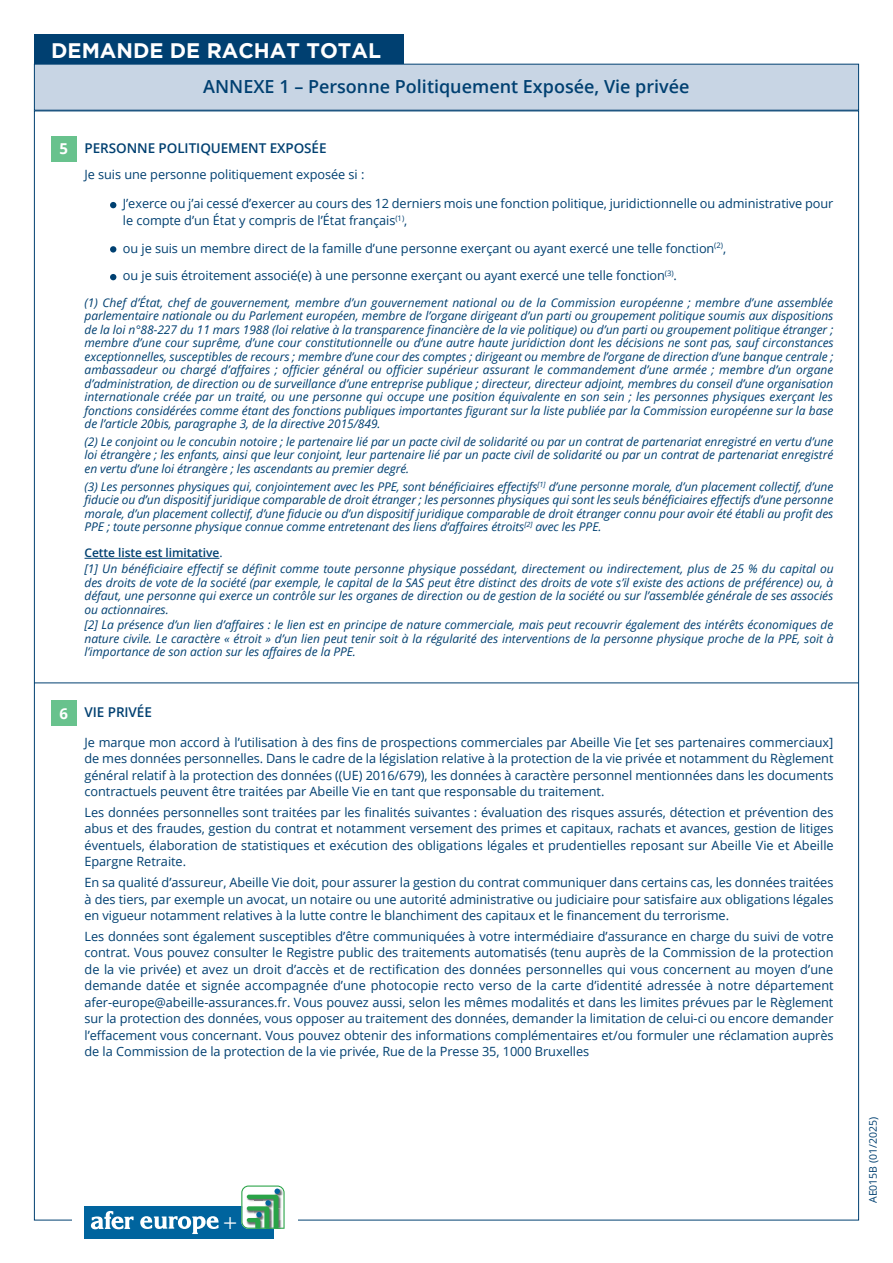
<style>
.page{position:relative;width:893px;height:1263px;background:#fff}
.page>*{position:absolute;margin:0;border:0;box-sizing:border-box;transform-origin:0 0}
.t1{font:300 23.55px "Helvetica Neue";color:#fff}
.t2{font:700 21px "Gotham";color:#fff}
.t3{font:600 18px "Open Sans";color:#004071}
.t4{font:700 15px "Open Sans";color:#fff}
.t5{font:600 13.5px "Open Sans";letter-spacing:-.005em;color:#004071}
.t6{font:12.75px/16.5px "Open Sans";letter-spacing:-.005em;color:#004071;text-align:justify}
.t7{font:italic 12px/13.5px "Open Sans";letter-spacing:-.005em;color:#004071;text-align:justify}
.t8{font:600 12px "Open Sans";letter-spacing:-.005em;color:#004071}
.t9{font:10.5px "Open Sans";color:#004071}
.s1{font-style:inherit}
.s2{font-weight:400}
</style>
<div class="page">
<hr style="left:34px;top:682px;width:825px;height:1px;background:#004071">
<hr style="left:85px;top:558px;width:134px;height:1px;background:#004071">
<svg style="left:110px;top:202px;width:6px;height:6px"></svg>
<div style="left:110px;top:246px;width:6px;height:7px;background:#004071;border-radius:50%"></div>
<svg style="left:110px;top:274px;width:6px;height:6px"></svg>
<div style="left:34px;top:34px;width:370px;height:30px;background:#004071"></div>
<div style="left:34px;top:64px;width:825px;height:47px;background:#c8d5e4;border:1px solid #004071"></div>
<div style="left:84px;top:1206px;width:190px;height:33px;background:#00649e"></div>
<svg style="left:91px;top:1211px;width:43px;height:18px"></svg>
<svg style="left:140px;top:1216px;width:78px;height:18px"></svg>
<svg style="left:241px;top:1185px;width:44px;height:44px"></svg>
<div style="left:51px;top:136px;width:26px;height:26px;background:#68c28d"></div>
<div style="left:51px;top:701px;width:26px;height:25px;background:#68c28d"></div>
<p class="t2" style="left:51px;top:38px;width:331px">DEMANDE DE RACHAT TOTAL</p>
<p class="t3" style="left:203px;top:74px;width:488px"><span class="s1">ANNEXE 1 – P</span>ersonne Politiquement Exposée, Vie privée</p>
<p class="t4" style="left:59px;top:138px;width:10px">5</p>
<p class="t5" style="left:85px;top:139px;width:244px">PERSONNE POLITIQUEMENT EXPOSÉE</p>
<p class="t6" style="left:85px;top:166px;width:281px">Je suis une personne politiquement exposée si :</p>
<p class="t6" style="left:123px;top:195px;width:712px">J’exerce ou j’ai cessé d’exercer au cours des 12 derniers mois une fonction politique, juridictionnelle ou administrative pour le compte d’un État y compris de l’État français<sup>(1)</sup>,</p>
<p class="t6" style="left:123px;top:239px;width:605px">ou je suis un membre direct de la famille d’une personne exerçant ou ayant exercé une telle fonction<sup>(2)</sup>,</p>
<p class="t6" style="left:123px;top:267px;width:556px">ou je suis étroitement associé(e) à une personne exerçant ou ayant exercé une telle fonction<sup>(3)</sup>.</p>
<p class="t7" style="left:85px;top:295px;width:751px">(1) Chef d’État, chef de gouvernement, membre d’un gouvernement national ou de la Commission européenne ; membre d’une assemblée parlementaire nationale ou du Parlement européen, membre de l’organe dirigeant d’un parti ou groupement politique soumis aux dispositions de la loi n°88-227 du 11 mars 1988 (loi relative à la transparence financière de la vie politique) ou d’un parti ou groupement politique étranger ; membre d’une cour suprême, d’une cour constitutionnelle ou d’une autre haute juridiction dont les décisions ne sont pas, sauf circonstances exceptionnelles, susceptibles de recours ; membre d’une cour des comptes ; dirigeant ou membre de l’organe de direction d’une banque centrale ; ambassadeur ou chargé d’affaires ; officier général ou officier supérieur assurant le commandement d’une armée ; membre d’un organe d’administration, de direction ou de surveillance d’une entreprise publique ; directeur, directeur adjoint, membres du conseil d’une organisation internationale créée par un traité, ou une personne qui occupe une position équivalente en son sein ; les personnes physiques exerçant les fonctions considérées comme étant des fonctions publiques importantes figurant sur la liste publiée par la Commission européenne sur la base de l’article 20bis, paragraphe 3, de la directive 2015/849.</p>
<p class="t7" style="left:85px;top:434px;width:750px">(2) Le conjoint ou le concubin notoire ; le partenaire lié par un pacte civil de solidarité ou par un contrat de partenariat enregistré en vertu d’une loi étrangère ; les enfants, ainsi que leur conjoint, leur partenaire lié par un pacte civil de solidarité ou par un contrat de partenariat enregistré en vertu d’une loi étrangère ; les ascendants au premier degré.</p>
<p class="t7" style="left:85px;top:479px;width:750px">(3) Les personnes physiques qui, conjointement avec les PPE, sont bénéficiaires effectifs<sup>[1]</sup> d’une personne morale, d’un placement collectif, d’une fiducie ou d’un dispositif juridique comparable de droit étranger ; les personnes physiques qui sont les seuls bénéficiaires effectifs d’une personne morale, d’un placement collectif, d’une fiducie ou d’un dispositif juridique comparable de droit étranger connu pour avoir été établi au profit des PPE ; toute personne physique connue comme entretenant des liens d’affaires étroits<sup>[2]</sup> avec les PPE.</p>
<p class="t8" style="left:85px;top:545px;width:140px">Cette liste est limitative<span class="s2">.</span></p>
<p class="t7" style="left:85px;top:562px;width:751px">[1] Un bénéficiaire effectif se définit comme toute personne physique possédant, directement ou indirectement, plus de 25 % du capital ou des droits de vote de la société (par exemple, le capital de la SAS peut être distinct des droits de vote s’il existe des actions de préférence) ou, à défaut, une personne qui exerce un contrôle sur les organes de direction ou de gestion de la société ou sur l’assemblée générale de ses associés ou actionnaires.</p>
<p class="t7" style="left:85px;top:618px;width:750px">[2] La présence d’un lien d’affaires : le lien est en principe de nature commerciale, mais peut recouvrir également des intérêts économiques de nature civile. Le caractère « étroit » d’un lien peut tenir soit à la régularité des interventions de la personne physique proche de la PPE, soit à l’importance de son action sur les affaires de la PPE.</p>
<p class="t4" style="left:59px;top:702px;width:10px">6</p>
<p class="t5" style="left:85px;top:703px;width:69px">VIE PRIVÉE</p>
<p class="t6" style="left:85px;top:733px;width:750px">Je marque mon accord à l’utilisation à des fins de prospections commerciales par Abeille Vie [et ses partenaires commerciaux] de mes données personnelles. Dans le cadre de la législation relative à la protection de la vie privée et notamment du Règlement général relatif à la protection des données ((UE) 2016/679), les données à caractère personnel mentionnées dans les documents contractuels peuvent être traitées par Abeille Vie en tant que responsable du traitement.</p>
<p class="t6" style="left:85px;top:804px;width:751px">Les données personnelles sont traitées par les finalités suivantes : évaluation des risques assurés, détection et prévention des abus et des fraudes, gestion du contrat et notamment versement des primes et capitaux, rachats et avances, gestion de litiges éventuels, élaboration de statistiques et exécution des obligations légales et prudentielles reposant sur Abeille Vie et Abeille Epargne Retraite.</p>
<p class="t6" style="left:85px;top:874px;width:750px">En sa qualité d’assureur, Abeille Vie doit, pour assurer la gestion du contrat communiquer dans certains cas, les données traitées à des tiers, par exemple un avocat, un notaire ou une autorité administrative ou judiciaire pour satisfaire aux obligations légales en vigueur notamment relatives à la lutte contre le blanchiment des capitaux et le financement du terrorisme.</p>
<p class="t6" style="left:85px;top:928px;width:751px">Les données sont également susceptibles d’être communiquées à votre intermédiaire d’assurance en charge du suivi de votre contrat. Vous pouvez consulter le Registre public des traitements automatisés (tenu auprès de la Commission de la protection de la vie privée) et avez un droit d’accès et de rectification des données personnelles qui vous concernent au moyen d’une demande datée et signée accompagnée d’une photocopie recto verso de la carte d’identité adressée à notre département afer-europe@abeille-assurances.fr. Vous pouvez aussi, selon les mêmes modalités et dans les limites prévues par le Règlement sur la protection des données, vous opposer au traitement des données, demander la limitation de celui-ci ou encore demander l’effacement vous concernant. Vous pouvez obtenir des informations complémentaires et/ou formuler une réclamation auprès de la Commission de la protection de la vie privée, Rue de la Presse 35, 1000 Bruxelles</p>
<p class="t1" style="left:223px;top:1206px;width:16px">+</p>
<p class="t9" style="left:866px;top:1203px;width:88px;rotate:-90deg">AE015B (01/2025)</p>
</div>
